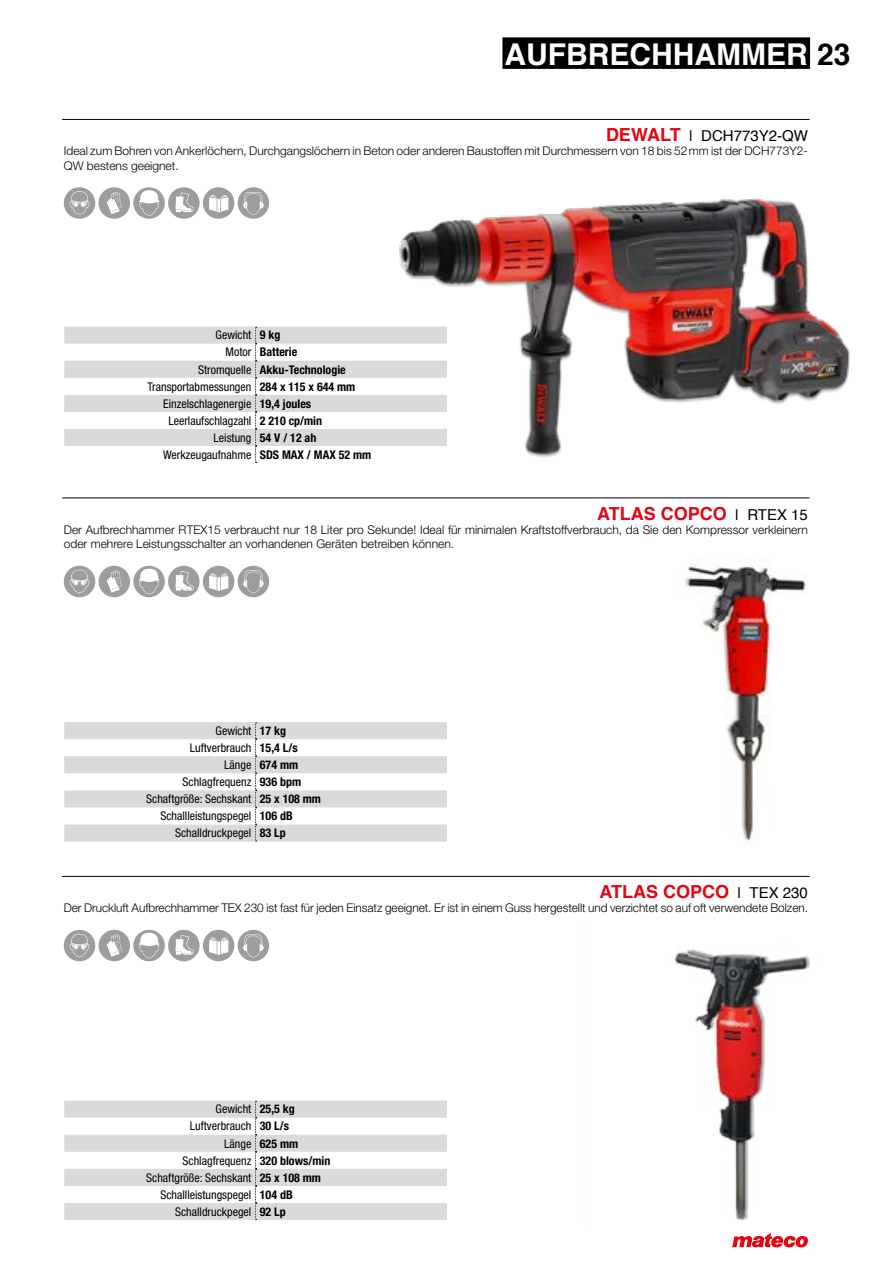
<style>
.page{position:relative;width:893px;height:1263px;background:#fff}
.page>*{position:absolute;margin:0;border:0;box-sizing:border-box;transform-origin:0 0}
.t1{font:700 30px "Helvetica";color:#fff}
.t2{font:700 18px "Helvetica";color:#e30613}
.t3{font:15px "Helvetica";color:#000}
.t4{font:300 12px/14.4px "Helvetica Neue LT Std";color:#000}
.t5{font:condensed 12px "Helvetica Neue LT Std";color:#000}
.t6{font:700 condensed 12px "Helvetica Neue LT Std";color:#000}
.s1{color:#000}
.s2{font-weight:700;font-size:18px;color:#e30613}
.s3{font-weight:700}
.s4{font-weight:400}
.s5{font-weight:400;font-size:15px;color:#000}
</style>
<div class="page">
<svg style="left:732px;top:1233px;width:76px;height:14px"></svg>
<img style="left:369px;top:198px;width:481px;height:259px">
<img style="left:674px;top:949px;width:136px;height:272px">
<img style="left:685px;top:566px;width:121px;height:275px">
<hr style="left:62px;top:119px;width:748px;height:1px;background:#000">
<svg style="left:64px;top:187px;width:205px;height:32px"></svg>
<div style="left:502px;top:37px;width:308px;height:32px;background:#000"></div>
<hr style="left:62px;top:497px;width:748px;height:1px;background:#000">
<svg style="left:64px;top:566px;width:205px;height:31px"></svg>
<hr style="left:62px;top:876px;width:748px;height:1px;background:#000">
<svg style="left:64px;top:930px;width:205px;height:31px"></svg>
<svg style="left:64px;top:327px;width:383px;height:119px;fill:#dadada"></svg>
<svg style="left:255px;top:327px;width:2px;height:136px"></svg>
<svg style="left:64px;top:722px;width:383px;height:120px;fill:#dadada"></svg>
<svg style="left:255px;top:722px;width:2px;height:119px"></svg>
<svg style="left:64px;top:1100px;width:383px;height:120px;fill:#dadada"></svg>
<svg style="left:255px;top:1101px;width:2px;height:119px"></svg>
<h1 class="t1" style="left:505px;top:30px;width:347px">AUFBRECHHAMMER <span class="s1">23</span></h1>
<p class="t3" style="left:606px;top:124px;width:203px"><span class="s2">DEWALT</span> | DCH773Y2-QW</p>
<p class="t4" style="left:64px;top:144px;width:746px">Ideal zum Bohren von Ankerlöchern, Durchgangslöchern in Beton oder anderen Baustoffen mit Durchmessern von 18 bis 52mm ist der DCH773Y2-<br>QW bestens geeignet.</p>
<p class="t5" style="left:216px;top:328px;width:66px">Gewicht <span class="s3">9 kg</span></p>
<p class="t6" style="left:226px;top:345px;width:73px"><span class="s4">Motor</span> Batterie</p>
<p class="t6" style="left:198px;top:362px;width:149px"><span class="s4">Stromquelle</span> Akku-Technologie</p>
<p class="t5" style="left:148px;top:379px;width:209px">Transportabmessungen <span class="s3">284 x 115 x 644 mm</span></p>
<p class="t5" style="left:163px;top:396px;width:150px">Einzelschlagenergie <span class="s3">19,4 joules</span></p>
<p class="t5" style="left:168px;top:414px;width:155px">Leerlaufschlagzahl <span class="s3">2 210 cp/min</span></p>
<p class="t5" style="left:214px;top:431px;width:104px">Leistung <span class="s3">54 V / 12 ah</span></p>
<p class="t5" style="left:163px;top:448px;width:210px">Werkzeugaufnahme <span class="s3">SDS MAX / MAX 52 mm</span></p>
<h2 class="t2" style="left:597px;top:499px;width:212px">ATLAS COPCO <span class="s5">| RTEX 15</span></h2>
<p class="t4" style="left:64px;top:522px;width:746px">Der Aufbrechhammer RTEX15 verbraucht nur 18 Liter pro Sekunde! Ideal für minimalen Kraftstoffverbrauch, da Sie den Kompressor verkleinern oder mehrere Leistungsschalter an vorhandenen Geräten betreiben können.</p>
<p class="t5" style="left:216px;top:724px;width:72px">Gewicht <span class="s3">17 kg</span></p>
<p class="t5" style="left:190px;top:741px;width:109px">Luftverbrauch <span class="s3">15,4 L/s</span></p>
<p class="t5" style="left:224px;top:758px;width:75px">Länge <span class="s3">674 mm</span></p>
<p class="t5" style="left:183px;top:775px;width:120px">Schlagfrequenz <span class="s3">936 bpm</span></p>
<p class="t5" style="left:146px;top:792px;width:176px">Schaftgröße: Sechskant <span class="s3">25 x 108 mm</span></p>
<p class="t5" style="left:160px;top:809px;width:134px">Schallleistungspegel <span class="s3">106 dB</span></p>
<p class="t5" style="left:175px;top:826px;width:112px">Schalldruckpegel <span class="s3">83 Lp</span></p>
<h2 class="t2" style="left:600px;top:877px;width:210px">ATLAS COPCO <span class="s5">| TEX 230</span></h2>
<p class="t4" style="left:64px;top:901px;width:746px">Der Druckluft Aufbrechhammer TEX 230 ist fast für jeden Einsatz geeignet. Er ist in einem Guss hergestellt und verzichtet so auf oft verwendete Bolzen.</p>
<p class="t5" style="left:216px;top:1102px;width:81px">Gewicht <span class="s3">25,5 kg</span></p>
<p class="t5" style="left:190px;top:1119px;width:101px">Luftverbrauch <span class="s3">30 L/s</span></p>
<p class="t5" style="left:224px;top:1136px;width:75px">Länge <span class="s3">625 mm</span></p>
<p class="t5" style="left:183px;top:1153px;width:149px">Schlagfrequenz <span class="s3">320 blows/min</span></p>
<p class="t5" style="left:146px;top:1170px;width:176px">Schaftgröße: Sechskant <span class="s3">25 x 108 mm</span></p>
<p class="t5" style="left:160px;top:1187px;width:134px">Schallleistungspegel <span class="s3">104 dB</span></p>
<p class="t5" style="left:175px;top:1205px;width:112px">Schalldruckpegel <span class="s3">92 Lp</span></p>
</div>
